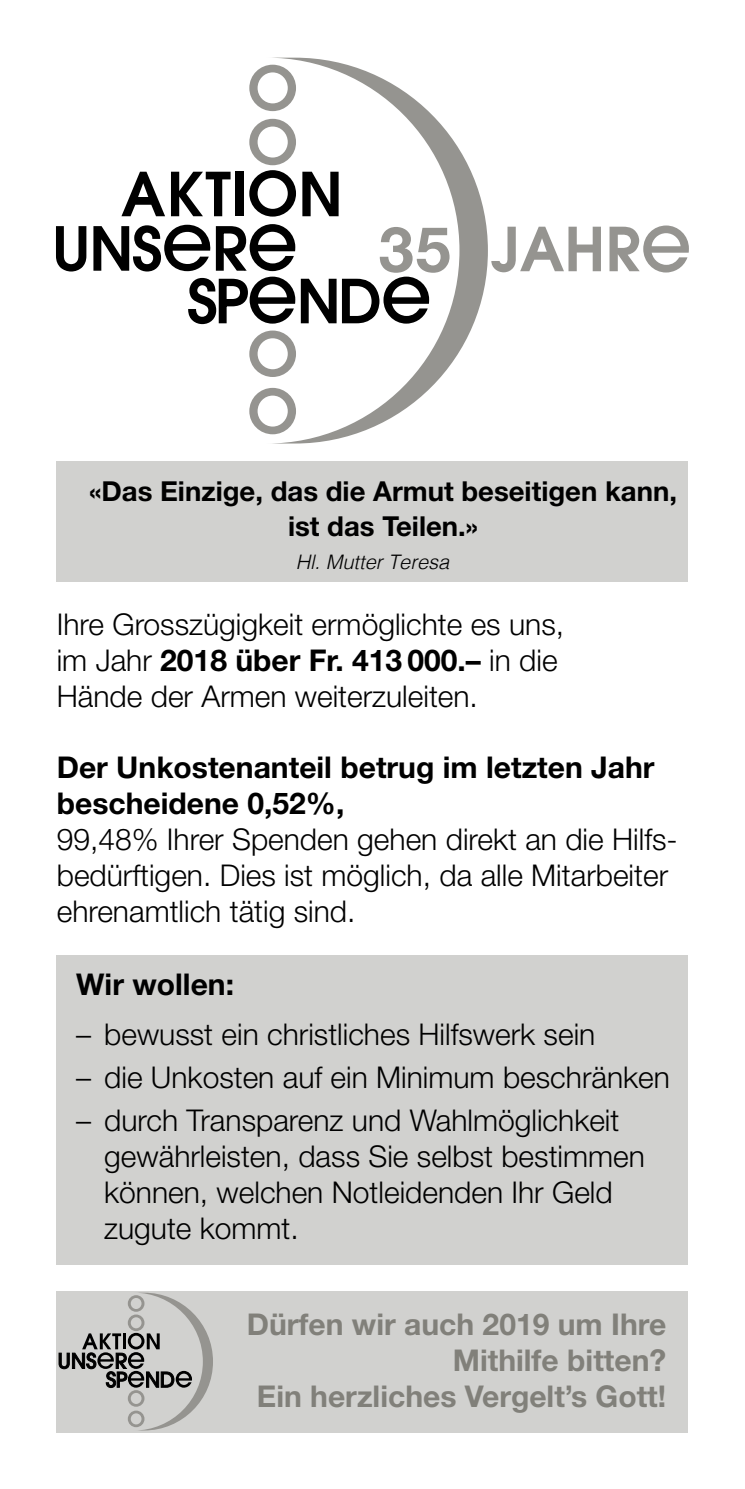
<style>
.page{position:relative;width:745px;height:1489px;background:#fff}
.page>*{position:absolute;margin:0;border:0;box-sizing:border-box;transform-origin:0 0}
.t1{font:700 63px "Helvetica Neue";color:#959490}
.t2{font:300 30px/36px "Helvetica Neue";color:#000}
.t3{font:700 30px/36px "Helvetica Neue";color:#81807a;text-align:right}
.t4{font:700 30px/36px "Helvetica Neue";color:#000}
.t5{font:700 27.5px/35px "Helvetica Neue";color:#000;text-align:center}
.t6{font:italic 300 20px "Helvetica";color:#000}
.s1{font-weight:700}
</style>
<div class="page">
<div style="left:57px;top:1290px;width:630px;height:141px;background:#d1d1cf"></div>
<div style="left:57px;top:461px;width:630px;height:120px;background:#d1d1cf"></div>
<svg style="left:56px;top:226px;width:31px;height:46px"></svg>
<svg style="left:121px;top:172px;width:44px;height:44px"></svg>
<svg style="left:171px;top:172px;width:59px;height:44px"></svg>
<div style="left:235px;top:172px;width:8px;height:44px;background:#000"></div>
<svg style="left:249px;top:65px;width:17px;height:45px"></svg>
<svg style="left:249px;top:120px;width:17px;height:96px"></svg>
<svg style="left:93px;top:224px;width:173px;height:152px"></svg>
<svg style="left:249px;top:389px;width:17px;height:45px"></svg>
<svg style="left:266px;top:58px;width:221px;height:385px"></svg>
<svg style="left:491px;top:227px;width:109px;height:45px"></svg>
<svg style="left:609px;top:225px;width:79px;height:47px"></svg>
<svg style="left:58px;top:1292px;width:155px;height:138px"></svg>
<div style="left:57px;top:954px;width:630px;height:310px;background:#d1d1cf"></div>
<h1 class="t1" style="left:378px;top:200px;width:73px">35</h1>
<p class="t5" style="left:89px;top:473px;width:589px">«Das Einzige, das die Armut beseitigen kann, ist das Teilen.»</p>
<p class="t6" style="left:295px;top:544px;width:155px">Hl. Mutter Teresa</p>
<p class="t2" style="left:57px;top:605px;width:508px">Ihre Grosszügigkeit ermöglichte es uns, im Jahr <span class="s1">2018 über Fr. 413 000.–</span> in die<br>Hände der Armen weiterzuleiten.</p>
<p class="t4" style="left:57px;top:749px;width:599px">Der Unkostenanteil betrug im letzten Jahr bescheidene 0,52%,</p>
<p class="t2" style="left:57px;top:821px;width:622px">99,48% Ihrer Spenden gehen direkt an die Hilfs&shy;bedürftigen. Dies ist möglich, da alle Mitarbeiter ehrenamtlich tätig sind.</p>
<p class="t4" style="left:76px;top:965px;width:159px">Wir wollen:</p>
<p class="t2" style="left:76px;top:1015px;width:520px">– bewusst ein christliches Hilfswerk sein</p>
<p class="t2" style="left:76px;top:1058px;width:594px">– die Unkosten auf ein Minimum beschränken</p>
<p class="t2" style="left:104px;top:1101px;width:542px;text-indent:-28px">– durch Transparenz und Wahlmöglichkeit gewährleisten, dass Sie selbst bestimmen können, welchen Notleidenden Ihr Geld zugute kommt.</p>
<p class="t3" style="left:247px;top:1305px;width:420px">Dürfen wir auch 2019 um Ihre<br>Mithilfe bitten?<br>Ein herzliches Vergelt’s Gott!</p>
</div>
